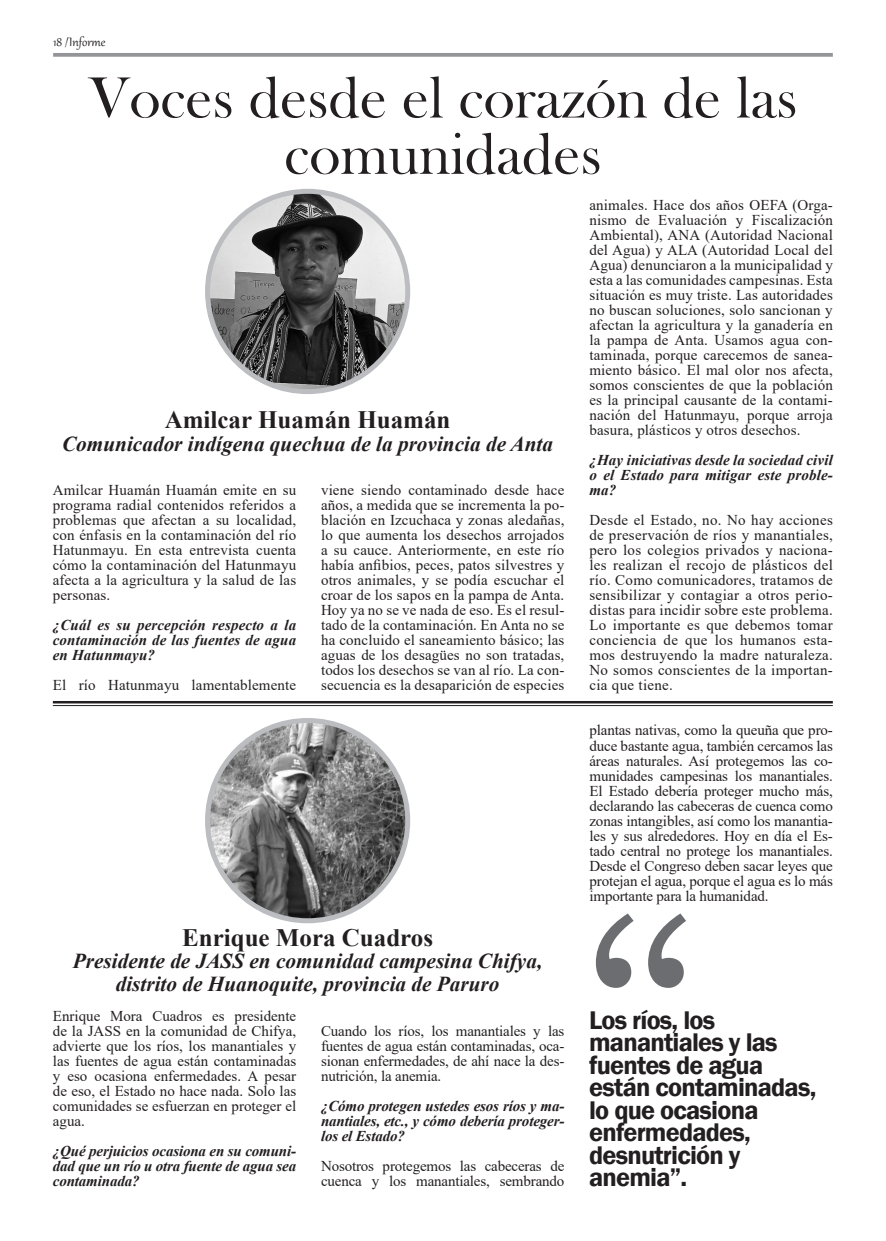
<style>
.page{position:relative;width:886px;height:1241px;background:#fff}
.page>*{position:absolute;margin:0;border:0;box-sizing:border-box;transform-origin:0 0}
.t1{font:250px "Century Schlbk Cyrillic BT";color:#6c6d70}
.t2{font:60px/56.2px "Bask Old Face";color:#231f20;text-align:center}
.t3{font:600 26.25px/22.5px "Franklin Gothic";letter-spacing:-.03em;color:#231f20}
.t4{font:700 25px "Times New Roman";color:#231f20}
.t5{font:italic 700 21.25px "Times New Roman";color:#231f20}
.t6{font:15px/15px "Times New Roman";letter-spacing:.01em;color:#231f20;text-align:justify}
.t7{font:italic 700 15px/15px "Times New Roman";color:#231f20;text-align:justify}
.t8{font:15px/15px "Times New Roman";letter-spacing:-.01em;color:#231f20}
.t9{font:15px "Gabriola";color:#231f20}
</style>
<div class="page">
<svg style="left:53px;top:53px;width:780px;height:4px;background:#9a9c9e"></svg>
<img style="left:208px;top:191px;width:200px;height:200px;border-radius:100px">
<div style="left:205px;top:189px;width:205px;height:205px;border:5px solid #bcbdc0;border-radius:50%"></div>
<img style="left:208px;top:720px;width:200px;height:200px;border-radius:100px">
<div style="left:205px;top:718px;width:205px;height:205px;border:5px solid #bcbdc0;border-radius:50%"></div>
<hr style="left:53px;top:701px;width:780px;height:2px;background:#231f20">
<hr style="left:53px;top:705px;width:780px;height:1px;background:#231f20">
<p class="t9" style="left:53px;top:32px;width:54px">18 /Informe</p>
<p class="t2" style="left:89px;top:71px;width:710px">Voces desde el corazón de las comunidades</p>
<p class="t4" style="left:165px;top:402px;width:287px">Amilcar Huamán Huamán</p>
<p class="t5" style="left:62px;top:429px;width:492px">Comunicador indígena quechua de la provincia de Anta</p>
<p class="t6" style="left:53px;top:482px;width:245px">Amilcar Huamán Huamán emite en su programa radial contenidos referidos a problemas que afectan a su localidad, con énfasis en la contaminación del río Hatunmayu. En esta entrevista cuenta cómo la contaminación del Hatunmayu afecta a la agricultura y la salud de las personas.</p>
<p class="t7" style="left:53px;top:617px;width:245px">¿Cuál es su percepción respecto a la contaminación de las fuentes de agua en Hatunmayu?</p>
<p class="t6" style="left:53px;top:677px;width:245px">El río Hatunmayu lamentablemente</p>
<p class="t6" style="left:321px;top:482px;width:245px">viene siendo contaminado desde hace años, a medida que se incrementa la po&shy;blación en Izcuchaca y zonas aledañas, lo que aumenta los desechos arrojados a su cauce. Anteriormente, en este río había anfibios, peces, patos silvestres y otros animales, y se podía escuchar el croar de los sapos en la pampa de Anta.<br>Hoy ya no se ve nada de eso. Es el resul&shy;tado de la contaminación. En Anta no se ha concluido el saneamiento básico; las aguas de los desagües no son tratadas, todos los desechos se van al río. La con&shy;secuencia es la desaparición de especies</p>
<p class="t4" style="left:182px;top:919px;width:252px">Enrique Mora Cuadros</p>
<p class="t5" style="left:73px;top:946px;width:471px">Presidente de JASS en comunidad campesina Chifya,</p>
<p class="t5" style="left:116px;top:968px;width:385px">distrito de Huanoquite, provincia de Paruro</p>
<p class="t6" style="left:53px;top:1007px;width:245px">Enrique Mora Cuadros es presidente de la JASS en la comunidad de Chifya, advierte que los ríos, los manantiales y las fuentes de agua están contaminadas y eso ocasiona enfermedades. A pesar de eso, el Estado no hace nada. Solo las comunidades se esfuerzan en proteger el agua.</p>
<p class="t7" style="left:53px;top:1142px;width:245px">¿Qué perjuicios ocasiona en su comuni&shy;dad que un río u otra fuente de agua sea contaminada?</p>
<p class="t6" style="left:321px;top:1022px;width:245px">Cuando los ríos, los manantiales y las fuentes de agua están contaminadas, oca&shy;sionan enfermedades, de ahí nace la des&shy;nutrición, la anemia.</p>
<p class="t7" style="left:321px;top:1097px;width:245px">¿Cómo protegen ustedes esos ríos y ma&shy;nantiales, etc., y cómo debería proteger&shy;los el Estado?</p>
<p class="t8" style="left:321px;top:1157px;width:245px">Nosotros protegemos las cabeceras de cuenca y los manantiales, sembrando</p>
<p class="t6" style="left:589px;top:197px;width:245px">animales. Hace dos años OEFA (Orga&shy;nismo de Evaluación y Fiscalización Ambiental), ANA (Autoridad Nacional del Agua) y ALA (Autoridad Local del Agua) denunciaron a la municipalidad y esta a las comunidades campesinas. Esta situación es muy triste. Las autoridades no buscan soluciones, solo sancionan y afectan la agricultura y la ganadería en la pampa de Anta. Usamos agua con&shy;taminada, porque carecemos de sanea&shy;miento básico. El mal olor nos afecta, somos conscientes de que la población es la principal causante de la contami&shy;nación del Hatunmayu, porque arroja basura, plásticos y otros desechos.</p>
<p class="t7" style="left:589px;top:452px;width:245px">¿Hay iniciativas desde la sociedad civil o el Estado para mitigar este proble&shy;ma?</p>
<p class="t6" style="left:589px;top:512px;width:245px">Desde el Estado, no. No hay acciones de preservación de ríos y manantiales, pero los colegios privados y naciona&shy;les realizan el recojo de plásticos del río. Como comunicadores, tratamos de sensibilizar y contagiar a otros perio&shy;distas para incidir sobre este problema.<br>Lo importante es que debemos tomar conciencia de que los humanos esta&shy;mos destruyendo la madre naturaleza.<br>No somos conscientes de la importan&shy;cia que tiene.</p>
<p class="t6" style="left:589px;top:722px;width:245px">plantas nativas, como la queuña que pro&shy;duce bastante agua, también cercamos las áreas naturales. Así protegemos las co&shy;munidades campesinas los manantiales.<br>El Estado debería proteger mucho más, declarando las cabeceras de cuenca como zonas intangibles, así como los manantia&shy;les y sus alrededores. Hoy en día el Es&shy;tado central no protege los manantiales.<br>Desde el Congreso deben sacar leyes que protejan el agua, porque el agua es lo más importante para la humanidad.</p>
<p class="t1" style="left:577px;top:855px;width:128px">“</p>
<p class="t3" style="left:589px;top:1008px;width:128px">Los ríos, los</p>
<p class="t3" style="left:589px;top:1031px;width:190px">manantiales y las fuentes de agua</p>
<p class="t3" style="left:589px;top:1076px;width:229px">están contaminadas, lo que ocasiona</p>
<p class="t3" style="left:589px;top:1121px;width:163px">enfermedades,</p>
<p class="t3" style="left:589px;top:1143px;width:153px">desnutrición y</p>
<p class="t3" style="left:589px;top:1166px;width:100px">anemia”.</p>
</div>
